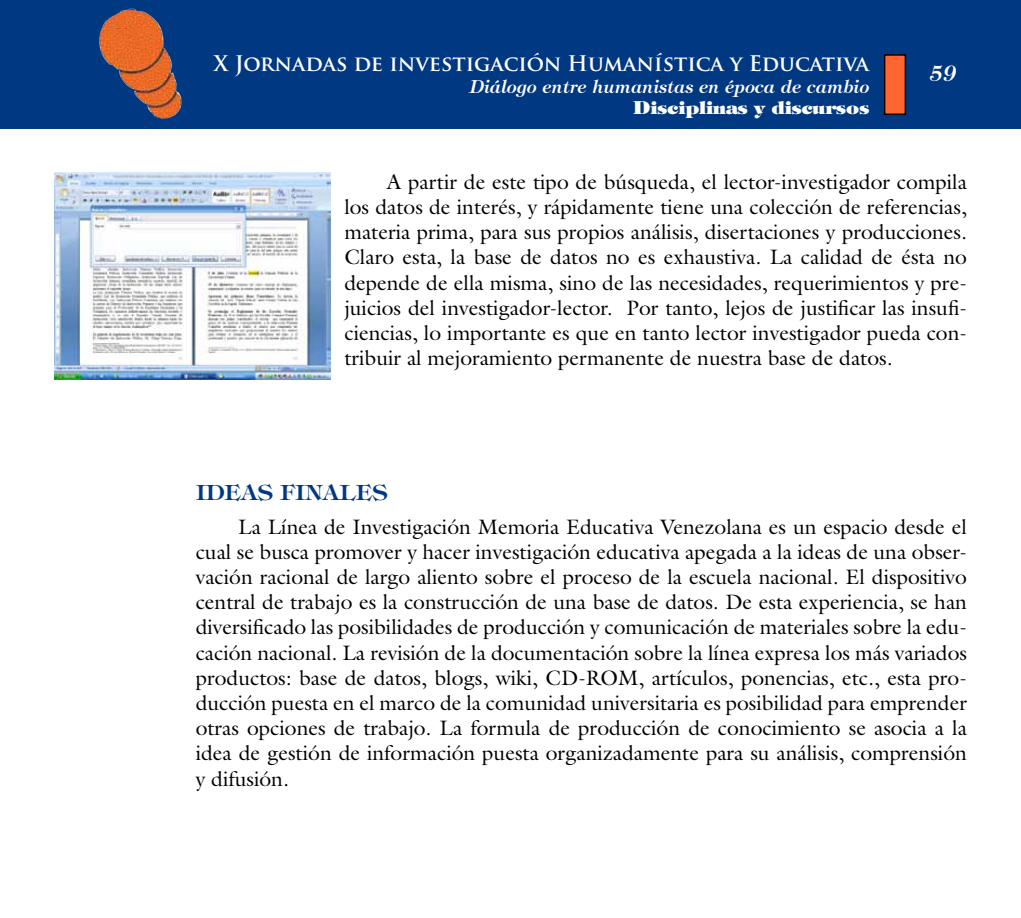
<style>
.page{position:relative;width:1021px;height:918px;background:#fff}
.page>*{position:absolute;margin:0;border:0;box-sizing:border-box;transform-origin:0 0}
.t1{font:21px/25.2px "Galliard";color:#000;text-align:justify}
.t2{font:700 21px "Trajan Pro";color:#fff}
.t3{font:italic 600 21px "Tiffany";color:#fff}
.t4{font:italic 600 18px/21.6px "Tiffany";color:#fff;text-align:right}
.s1{font-weight:800;font-style:normal}
.s2{font-family:"Tiffany";font-weight:600;color:#003882}
</style>
<div class="page">
<div style="left:0;top:0;width:1020px;height:129px;background:#003882"></div>
<img style="left:99px;top:9px;width:83px;height:110px">
<div style="left:884px;top:55px;width:21px;height:59px;background:#ff6531"></div>
<div style="left:883px;top:54px;width:23px;height:61px;border:2px solid #000"></div>
<img style="left:54px;top:172px;width:276px;height:207px">
<p class="t2" style="left:214px;top:50px;width:657px">X Jornadas de investigación Humanística y Educativa</p>
<p class="t4" style="left:469px;top:76px;width:402px">Diálogo entre humanistas en época de cambio<br><span class="s1">Disciplinas y discursos</span></p>
<p class="t3" style="left:929px;top:61px;width:28px">59</p>
<p class="t1" style="left:344px;top:169px;width:624px;text-indent:43px">A partir de este tipo de búsqueda, el lector-investigador compila los datos de interés, y rápidamente tiene una colección de referencias, materia prima, para sus propios análisis, disertaciones y producciones.<br>Claro esta, la base de datos no es exhaustiva. La calidad de ésta no depende de ella misma, sino de las necesidades, requerimientos y pre&shy;juicios del investigador-lector. Por tanto, lejos de justificar las insufi&shy;ciencias, lo importante es que en tanto lector investigador pueda con&shy;tribuir al mejoramiento permanente de nuestra base de datos.</p>
<p class="t1" style="left:238px;top:476px;width:730px;line-height:33.8px;text-indent:-43px"><span class="s2">IDEAS FINALES<br></span>La Línea de Investigación Memoria Educativa Venezolana es un espacio desde el</p>
<p class="t1" style="left:196px;top:539px;width:772px">cual se busca promover y hacer investigación educativa apegada a la ideas de una obser&shy;vación racional de largo aliento sobre el proceso de la escuela nacional. El dispositivo central de trabajo es la construcción de una base de datos. De esta experiencia, se han diversificado las posibilidades de producción y comunicación de materiales sobre la edu&shy;cación nacional. La revisión de la documentación sobre la línea expresa los más variados productos: base de datos, blogs, wiki, CD-ROM, artículos, ponencias, etc., esta pro&shy;ducción puesta en el marco de la comunidad universitaria es posibilidad para emprender otras opciones de trabajo. La formula de producción de conocimiento se asocia a la idea de gestión de información puesta organizadamente para su análisis, comprensión y difusión.</p>
</div>
